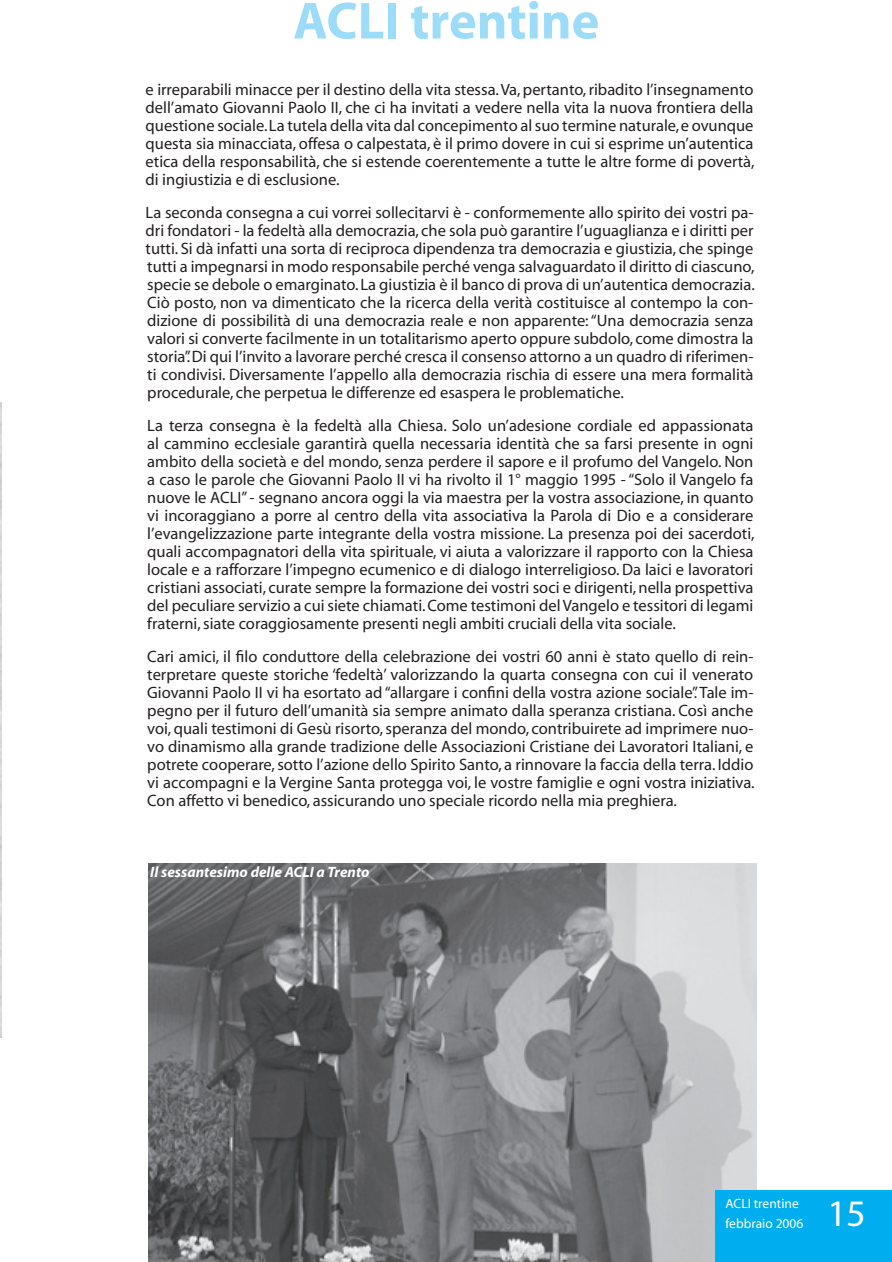
<style>
.page{position:relative;width:892px;height:1262px;background:#fff}
.page>*{position:absolute;margin:0;border:0;box-sizing:border-box;transform-origin:0 0}
.t1{font:700 52.5px "Myriad";color:#9cdcf8}
.t2{font:37.5px "Myriad";color:#fff}
.t3{font:16.5px/18px "Myriad";color:#231f20;text-align:justify}
.t4{font:italic 700 15px "Myriad";color:#fff}
.t5{font:13.5px/19.5px "Myriad";color:#fff}
</style>
<div class="page">
<img style="left:0;top:402px;width:2px;height:635px">
<img style="left:148px;top:863px;width:608px;height:398px">
<div style="left:715px;top:1190px;width:176px;height:71px;background:#00aeef"></div>
<h1 class="t1" style="left:293px;top:1px;width:307px">ACLI trentine</h1>
<p class="t3" style="left:146px;top:82px;width:610px">e irreparabili minacce per il destino della vita stessa. Va, pertanto, ribadito l’insegnamento dell’amato Giovanni Paolo II, che ci ha invitati a vedere nella vita la nuova frontiera della questione sociale. La tutela della vita dal concepimento al suo termine naturale, e ovunque questa sia minacciata, offesa o calpestata, è il primo dovere in cui si esprime un’autentica etica della responsabilità, che si estende coerentemente a tutte le altre forme di povertà, di ingiustizia e di esclusione.</p>
<p class="t3" style="left:146px;top:205px;width:610px">La seconda consegna a cui vorrei sollecitarvi è - conformemente allo spirito dei vostri pa&shy;dri fondatori - la fedeltà alla democrazia, che sola può garantire l’uguaglianza e i diritti per tutti. Si dà infatti una sorta di reciproca dipendenza tra democrazia e giustizia, che spinge tutti a impegnarsi in modo responsabile perché venga salvaguardato il diritto di ciascuno, specie se debole o emarginato. La giustizia è il banco di prova di un’autentica democrazia.<br>Ciò posto, non va dimenticato che la ricerca della verità costituisce al contempo la con&shy;dizione di possibilità di una democrazia reale e non apparente: “Una democrazia senza valori si converte facilmente in un totalitarismo aperto oppure subdolo, come dimostra la storia”. Di qui l’invito a lavorare perché cresca il consenso attorno a un quadro di riferimen&shy;ti condivisi. Diversamente l’appello alla democrazia rischia di essere una mera formalità procedurale, che perpetua le differenze ed esaspera le problematiche.</p>
<p class="t3" style="left:147px;top:418px;width:608px">La terza consegna è la fedeltà alla Chiesa. Solo un’adesione cordiale ed appassionata al cammino ecclesiale garantirà quella necessaria identità che sa farsi presente in ogni ambito della società e del mondo, senza perdere il sapore e il profumo del Vangelo. Non a caso le parole che Giovanni Paolo II vi ha rivolto il 1° maggio 1995 - “Solo il Vangelo fa nuove le ACLI” - segnano ancora oggi la via maestra per la vostra associazione, in quanto vi incoraggiano a porre al centro della vita associativa la Parola di Dio e a considerare l’evangelizzazione parte integrante della vostra missione. La presenza poi dei sacerdoti, quali accompagnatori della vita spirituale, vi aiuta a valorizzare il rapporto con la Chiesa locale e a rafforzare l’impegno ecumenico e di dialogo interreligioso. Da laici e lavoratori cristiani associati, curate sempre la formazione dei vostri soci e dirigenti, nella prospettiva del peculiare servizio a cui siete chiamati. Come testimoni del Vangelo e tessitori di legami fraterni, siate coraggiosamente presenti negli ambiti cruciali della vita sociale.</p>
<p class="t3" style="left:147px;top:649px;width:609px">Cari amici, il filo conduttore della celebrazione dei vostri 60 anni è stato quello di rein&shy;terpretare queste storiche ‘fedeltà’ valorizzando la quarta consegna con cui il venerato Giovanni Paolo II vi ha esortato ad “allargare i confini della vostra azione sociale”. Tale im&shy;pegno per il futuro dell’umanità sia sempre animato dalla speranza cristiana. Così anche voi, quali testimoni di Gesù risorto, speranza del mondo, contribuirete ad imprimere nuo&shy;vo dinamismo alla grande tradizione delle Associazioni Cristiane dei Lavoratori Italiani, e potrete cooperare, sotto l’azione dello Spirito Santo, a rinnovare la faccia della terra. Iddio vi accompagni e la Vergine Santa protegga voi, le vostre famiglie e ogni vostra iniziativa.<br>Con affetto vi benedico, assicurando uno speciale ricordo nella mia preghiera.</p>
<p class="t4" style="left:150px;top:866px;width:221px">Il sessantesimo delle ACLI a Trento</p>
<p class="t5" style="left:725px;top:1194px;width:79px">ACLI trentine febbraio 2006</p>
<h2 class="t2" style="left:827px;top:1199px;width:40px">15</h2>
</div>
